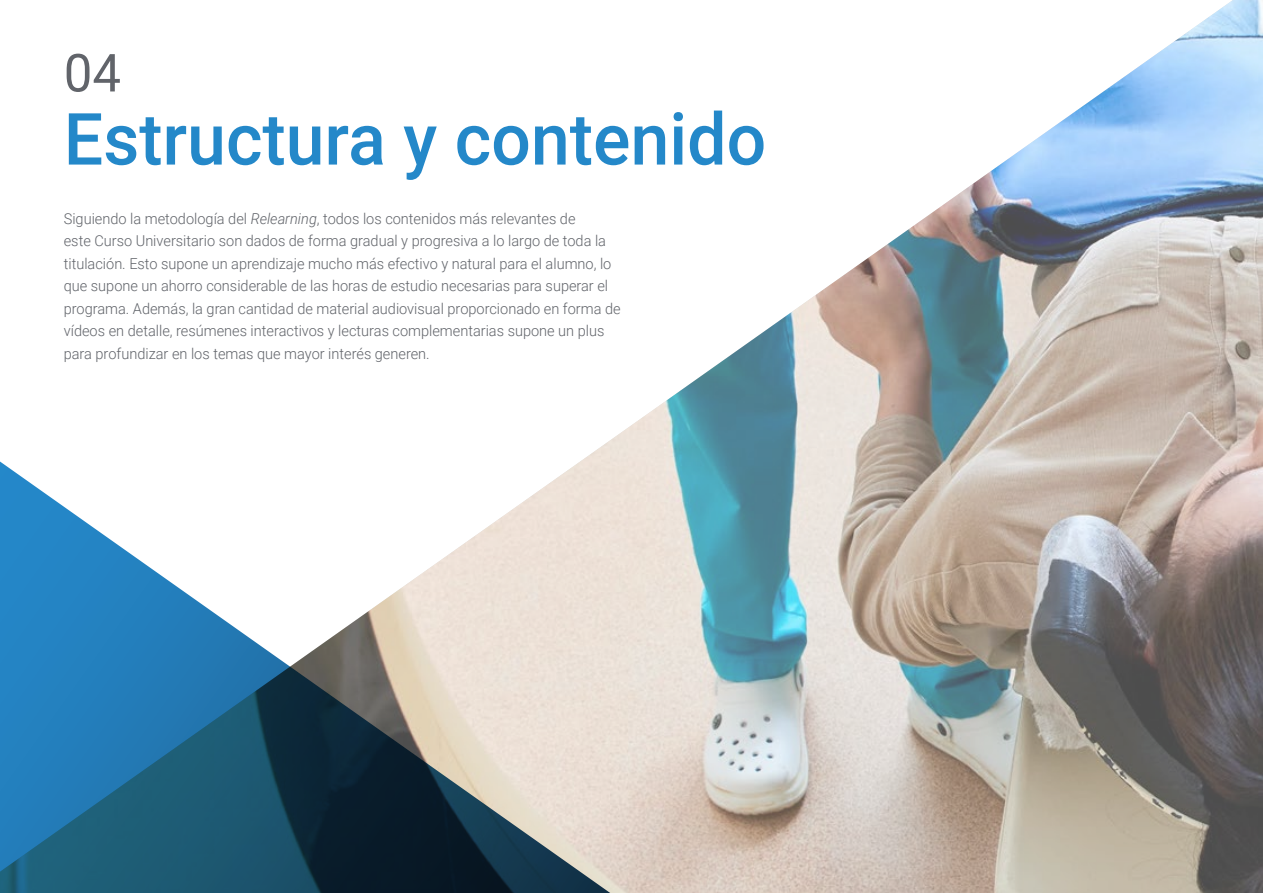
<style>
.page{position:relative;width:1263px;height:893px;background:#fff}
.page>*{position:absolute;margin:0;border:0;box-sizing:border-box;transform-origin:0 0}
.t1{font:500 72px "Roboto";color:#2488c9}
.t2{font:52.5px "Roboto";color:#61646a}
.t3{font:300 15px/22.5px "Roboto";color:#61646a}
.s1{font-style:italic}
</style>
<div class="page">
<img style="left:602px;top:0;width:661px;height:893px">
<svg style="left:0;top:446px;width:640px;height:447px"></svg>
<h2 class="t2" style="left:64px;top:36px;width:59px">04</h2>
<h1 class="t1" style="left:64px;top:89px;width:704px">Estructura y contenido</h1>
<p class="t3" style="left:64px;top:207px;width:558px">Siguiendo la metodología del <span class="s1">Relearning</span>, todos los contenidos más relevantes de<br>este Curso Universitario son dados de forma gradual y progresiva a lo largo de toda la titulación. Esto supone un aprendizaje mucho más efectivo y natural para el alumno, lo que supone un ahorro considerable de las horas de estudio necesarias para superar el programa. Además, la gran cantidad de material audiovisual proporcionado en forma de vídeos en detalle, resúmenes interactivos y lecturas complementarias supone un plus para profundizar en los temas que mayor interés generen.</p>
</div>
